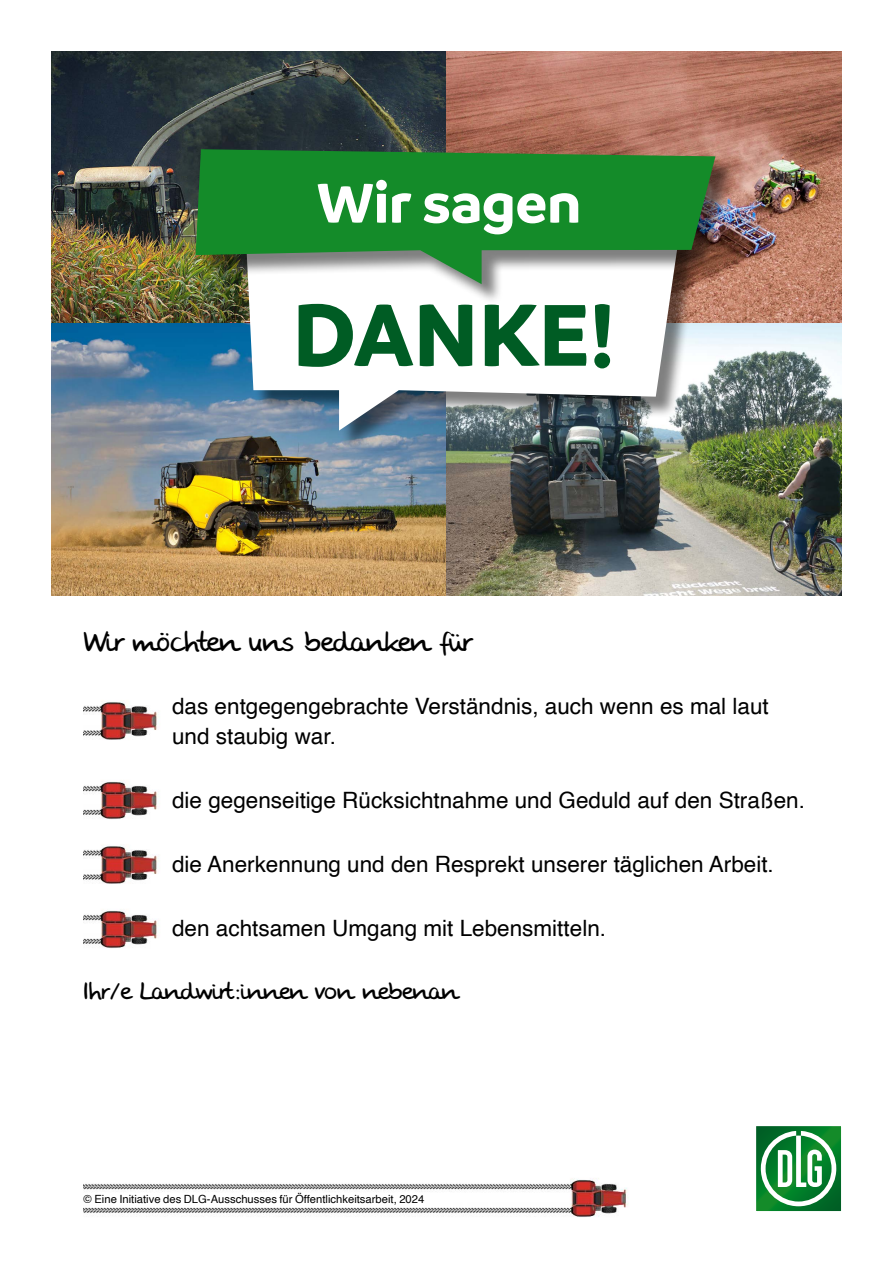
<style>
.page{position:relative;width:893px;height:1263px;background:#fff}
.page>*{position:absolute;margin:0;border:0;box-sizing:border-box;transform-origin:0 0}
.t1{font:700 94.35px "Branding";color:#005c24}
.t2{font:700 59.55px "Branding";color:#fff}
.t3{font:30px "Stone Handwriting";color:#000}
.t4{font:25.5px "Stone Handwriting";color:#000}
.t5{font:22.5px/30px "Helvetica";color:#000}
.t6{font:11.25px "Helvetica";color:#000}
</style>
<div class="page">
<svg style="left:756px;top:1126px;width:85px;height:85px"></svg>
<img style="left:51px;top:51px;width:791px;height:544px">
<img style="left:84px;top:1178px;width:544px;height:39px">
<img style="left:84px;top:910px;width:75px;height:38px">
<img style="left:84px;top:846px;width:75px;height:38px">
<img style="left:84px;top:781px;width:75px;height:38px">
<img style="left:84px;top:702px;width:75px;height:38px">
<div style="left:249px;top:237px;width:452px;height:214px;background:#000;opacity:.5"></div>
<svg style="left:246px;top:305px;width:433px;height:126px"></svg>
<div style="left:198px;top:152px;width:538px;height:153px;background:#000;opacity:.5"></div>
<svg style="left:196px;top:149px;width:519px;height:135px;background:#3d9149"></svg>
<p class="t2" style="left:317px;top:169px;width:266px">Wir sagen</p>
<p class="t1" style="left:292px;top:281px;width:324px">DANKE!</p>
<p class="t3" style="left:84px;top:625px;width:388px">Wir möchten uns bedanken für</p>
<p class="t5" style="left:172px;top:692px;width:598px">das entgegengebrachte Verständnis, auch wenn es mal laut und staubig war.</p>
<p class="t5" style="left:172px;top:786px;width:634px">die gegenseitige Rücksichtnahme und Geduld auf den Straßen.</p>
<p class="t5" style="left:172px;top:850px;width:603px">die Anerkennung und den Resprekt unserer täglichen Arbeit.</p>
<p class="t5" style="left:172px;top:914px;width:435px">den achtsamen Umgang mit Lebensmitteln.</p>
<p class="t4" style="left:84px;top:977px;width:375px">Ihr/e Landwirt:innen von nebenan</p>
<p class="t6" style="left:84px;top:1190px;width:342px">© Eine Initiative des DLG-Ausschusses für Öffentlichkeitsarbeit, 2024</p>
</div>
